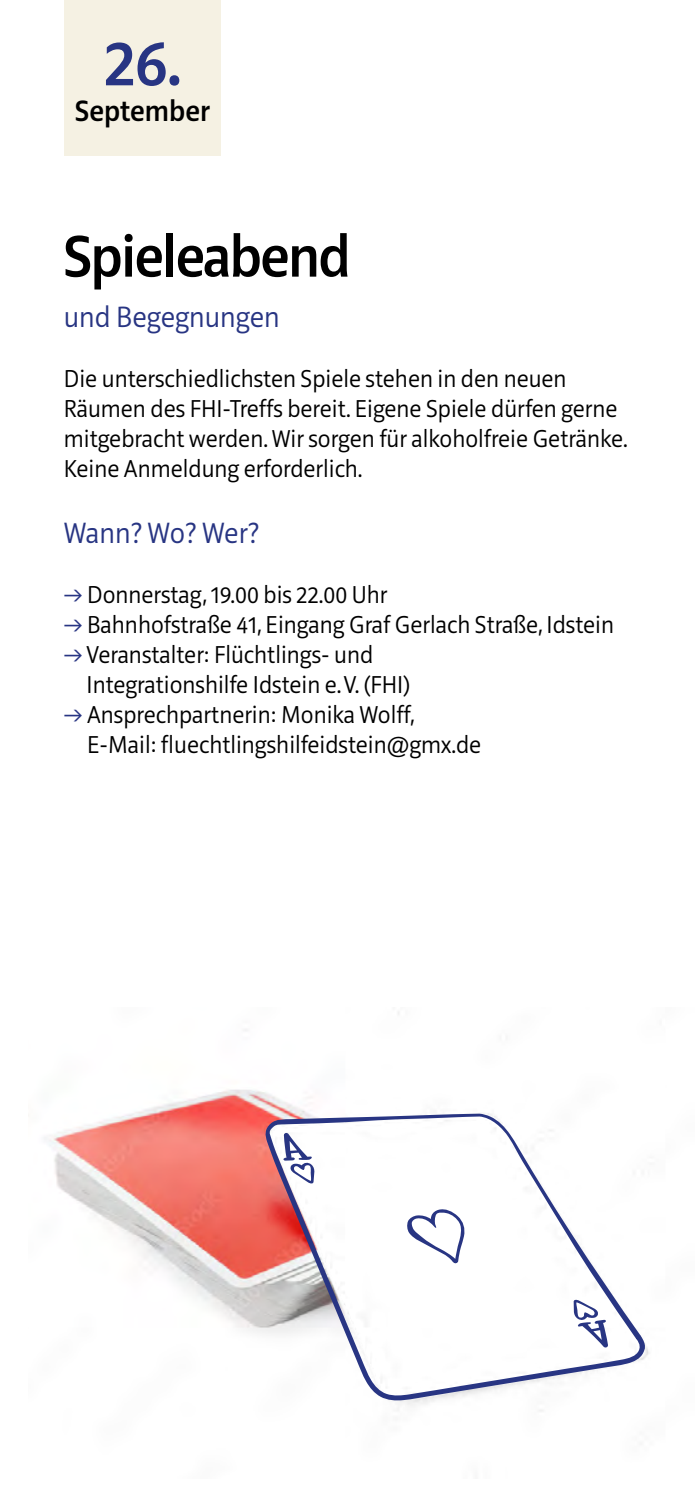
<style>
.page{position:relative;width:695px;height:1489px;background:#fff}
.page>*{position:absolute;margin:0;border:0;box-sizing:border-box;transform-origin:0 0}
.t1{font:500 67.5px "Riga";color:#283583}
.t2{font:500 60px "Riga";letter-spacing:-.025em;color:#000}
.t3{font:300 30px "Riga";color:#283583}
.t4{font:500 30px "Riga";color:#000}
.t5{font:300 25px/30px "Riga";color:#000}
.s1{color:#283583}
</style>
<div class="page">
<div style="left:64px;top:0;width:156px;height:156px;background:#f5f1e3"></div>
<img style="left:44px;top:1012px;width:605px;height:399px">
<svg style="left:264px;top:1113px;width:383px;height:287px"></svg>
<svg style="left:282px;top:1132px;width:34px;height:52px"></svg>
<svg style="left:572px;top:1299px;width:36px;height:49px"></svg>
<svg style="left:406px;top:1207px;width:59px;height:56px"></svg>
<h1 class="t1" style="left:105px;top:26px;width:78px">26.</h1>
<p class="t4" style="left:75px;top:95px;width:136px">September</p>
<h2 class="t2" style="left:64px;top:224px;width:288px">Spieleabend</h2>
<p class="t3" style="left:64px;top:301px;width:217px">und Begegnungen</p>
<p class="t5" style="left:64px;top:364px;width:565px">Die unterschiedlichsten Spiele stehen in den neuen Räumen des FHI-Treffs bereit. Eigene Spiele dürfen gerne mitgebracht werden. Wir sorgen für alkoholfreie Getränke.<br>Keine Anmeldung erforderlich.</p>
<p class="t3" style="left:64px;top:517px;width:197px">Wann? Wo? Wer?</p>
<p class="t5" style="left:64px;top:580px;width:325px"><span class="s1">→</span> Donnerstag, 19.00 bis 22.00 Uhr</p>
<p class="t5" style="left:64px;top:610px;width:551px"><span class="s1">→</span> Bahnhofstraße 41, Eingang Graf Gerlach Straße, Idstein</p>
<p class="t5" style="left:87px;top:640px;width:325px;text-indent:-23px"><span class="s1">→</span> Veranstalter: Flüchtlings- und<br>Integrationshilfe Idstein e.V. (FHI)</p>
<p class="t5" style="left:87px;top:700px;width:395px;text-indent:-23px"><span class="s1">→</span> Ansprechpartnerin: Monika Wolff,<br>E-Mail: fluechtlingshilfeidstein@gmx.de</p>
</div>
